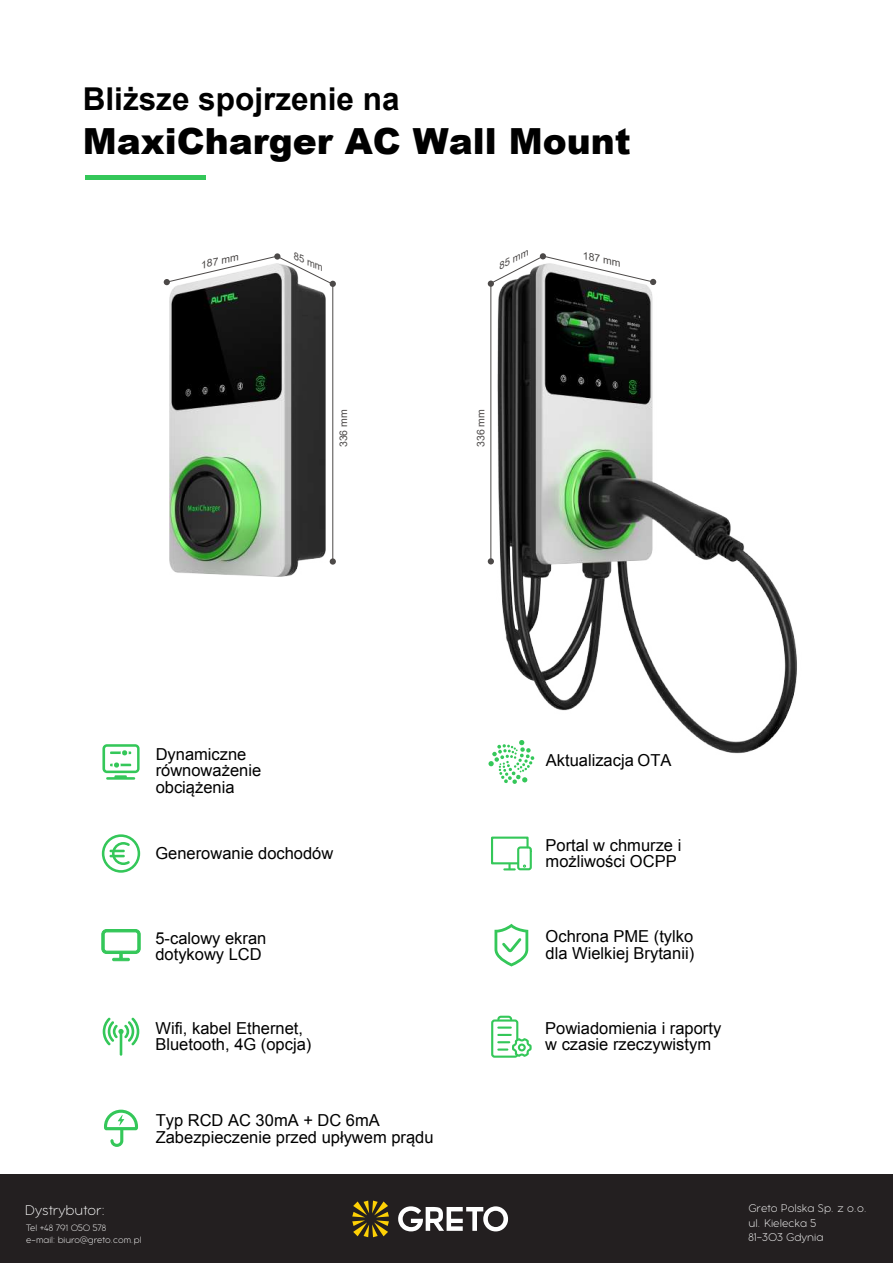
<style>
.page{position:relative;width:893px;height:1263px;background:#fff}
.page>*{position:absolute;margin:0;border:0;box-sizing:border-box;transform-origin:0 0}
.t1{font:900 36px "Arial";color:#000}
.t2{font:700 31.5px "Arial";color:#000}
.t3{font:16.5px/16.5px "Arial";color:#000}
.t4{font:300 expanded 15.3px "Aristotelica Pro Tx";color:#fff}
.t5{font:300 expanded 12.15px/14.5px "Aristotelica Pro Tx";color:#fff}
.t6{font:10.5px "Arial";color:#4c4948}
.t7{font:italic 10.2px "Arial";color:#4c4948;scale:1.04 1}
.t8{font:300 expanded 10.05px/12px "Aristotelica Pro Tx";color:#fff}
.t9{font:italic 9.6px "Arial";color:#4c4948;scale:1.07 1}
.t10{font:italic 9.3px "Arial";color:#4c4948;scale:1.14 1}
</style>
<div class="page">
<hr style="left:85px;top:175px;width:121px;height:4px;background:#34c759">
<svg style="left:488px;top:558px;width:6px;height:6px"></svg>
<svg style="left:488px;top:280px;width:6px;height:7px"></svg>
<hr style="left:490px;top:284px;width:1px;height:279px;background:#4c4948">
<img style="left:494px;top:253px;width:303px;height:501px">
<svg style="left:488px;top:740px;width:47px;height:44px"></svg>
<svg style="left:102px;top:744px;width:38px;height:36px"></svg>
<svg style="left:102px;top:834px;width:38px;height:39px"></svg>
<svg style="left:491px;top:836px;width:41px;height:35px"></svg>
<svg style="left:101px;top:929px;width:40px;height:32px"></svg>
<svg style="left:104px;top:1110px;width:34px;height:37px"></svg>
<svg style="left:494px;top:924px;width:34px;height:42px"></svg>
<svg style="left:491px;top:1015px;width:41px;height:43px"></svg>
<svg style="left:103px;top:1017px;width:36px;height:39px"></svg>
<img style="left:170px;top:287px;width:156px;height:290px">
<div style="left:330px;top:558px;width:6px;height:7px;background:#4c4948;border-radius:50%"></div>
<svg style="left:164px;top:255px;width:172px;height:32px"></svg>
<hr style="left:332px;top:284px;width:1px;height:279px;background:#4c4948">
<div style="left:0;top:1175px;width:893px;height:88px;background:#231f20"></div>
<svg style="left:352px;top:1200px;width:37px;height:37px"></svg>
<svg style="left:398px;top:1206px;width:110px;height:25px"></svg>
<h2 class="t2" style="left:83px;top:78px;width:318px">Bliższe spojrzenie na</h2>
<h1 class="t1" style="left:83px;top:115px;width:549px">MaxiCharger AC Wall Mount</h1>
<p class="t7" style="left:199px;top:258px;width:39px;rotate:-12deg">187 mm</p>
<p class="t9" style="left:298px;top:250px;width:31px;rotate:23deg">85 mm</p>
<p class="t6" style="left:336px;top:447px;width:39px;rotate:-90deg">336 mm</p>
<p class="t10" style="left:495px;top:261px;width:30px;rotate:-27deg">85 mm</p>
<p class="t6" style="left:474px;top:447px;width:39px;rotate:-90deg">336 mm</p>
<p class="t7" style="left:585px;top:248px;width:39px;rotate:13deg">187 mm</p>
<p class="t3" style="left:156px;top:746px;width:107px">Dynamiczne równoważenie obciążenia</p>
<p class="t3" style="left:546px;top:752px;width:127px">Aktualizacja OTA</p>
<p class="t3" style="left:155px;top:845px;width:179px">Generowanie dochodów</p>
<p class="t3" style="left:546px;top:837px;width:137px">Portal w chmurze i możliwości OCPP</p>
<p class="t3" style="left:155px;top:930px;width:112px">5-calowy ekran dotykowy LCD</p>
<p class="t3" style="left:546px;top:928px;width:150px">Ochrona PME (tylko dla Wielkiej Brytanii)</p>
<p class="t3" style="left:155px;top:1020px;width:157px">Wifi, kabel Ethernet,<br>Bluetooth, 4G (opcja)</p>
<p class="t3" style="left:545px;top:1020px;width:178px">Powiadomienia i raporty w czasie rzeczywistym</p>
<p class="t3" style="left:156px;top:1112px;width:279px">Typ RCD AC 30mA + DC 6mA<br>Zabezpieczenie przed upływem prądu</p>
<p class="t4" style="left:25px;top:1198px;width:81px">Dystrybutor:</p>
<p class="t8" style="left:26px;top:1221px;width:117px">Tel +48 791 050 578<br>e-mail: biuro@greto.com.pl</p>
<p class="t5" style="left:748px;top:1200px;width:120px">Greto Polska Sp. z o.o. ul. Kielecka 5<br>81-303 Gdynia</p>
</div>
